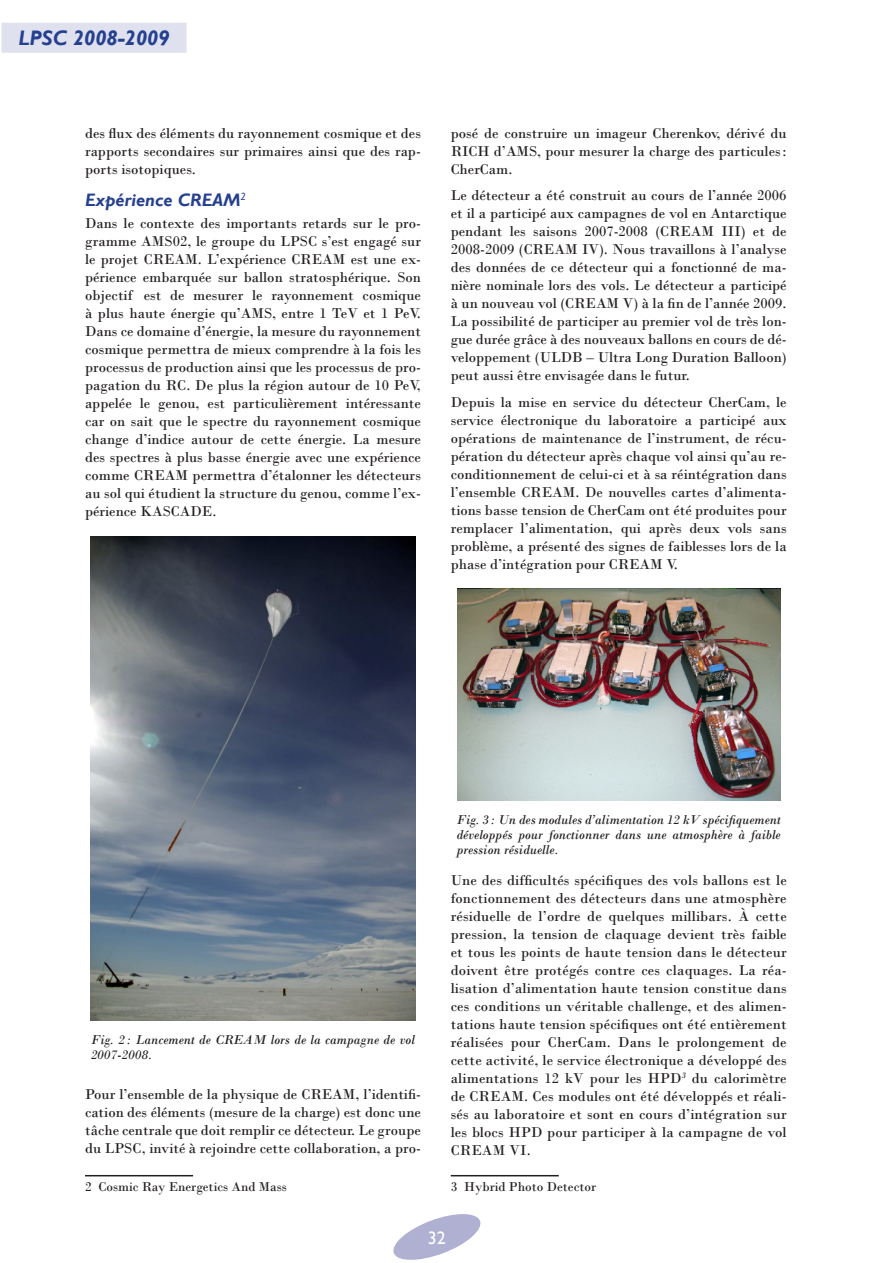
<style>
.page{position:relative;width:893px;height:1263px;background:#fff}
.page>*{position:absolute;margin:0;border:0;box-sizing:border-box;transform-origin:0 0}
.t1{font:italic 700 21px "Gill Sans";color:#25408f}
.t2{font:italic 700 18px "Gill Sans";color:#25408f}
.t3{font:18px "Gill Sans";color:#fff}
.t4{font:15px/18px "Bodoni";color:#231f20;text-align:justify}
.t5{font:italic 13.5px/15px "Bodoni";color:#231f20}
.t6{font:13.5px "Bodoni";color:#231f20}
</style>
<div class="page">
<svg style="left:393px;top:1214px;width:88px;height:46px"></svg>
<div style="left:2px;top:23px;width:185px;height:30px;background:#e0e1ee"></div>
<img style="left:91px;top:536px;width:324px;height:485px">
<hr style="left:85px;top:1175px;width:108px;height:1px;background:#231f20">
<img style="left:457px;top:589px;width:323px;height:211px">
<hr style="left:451px;top:1175px;width:108px;height:1px;background:#231f20">
<h1 class="t1" style="left:19px;top:26px;width:153px">LPSC 2008-2009</h1>
<p class="t4" style="left:85px;top:124px;width:337px">des flux des éléments du rayonnement cosmique et des rapports secondaires sur primaires ainsi que des rap&shy;ports isotopiques.</p>
<p class="t2" style="left:85px;top:189px;width:162px">Expérience CREAM<sup>2</sup></p>
<p class="t4" style="left:85px;top:214px;width:337px">Dans le contexte des importants retards sur le pro&shy;gramme AMS02, le groupe du LPSC s’est engagé sur le projet CREAM. L’expérience CREAM est une ex&shy;périence embarquée sur ballon stratosphérique. Son objectif est de mesurer le rayonnement cosmique à plus haute énergie qu’AMS, entre 1 TeV et 1 PeV.<br>Dans ce domaine d’énergie, la mesure du rayonnement cosmique permettra de mieux comprendre à la fois les processus de production ainsi que les processus de pro&shy;pagation du RC. De plus la région autour de 10 PeV, appelée le genou, est particulièrement intéressante car on sait que le spectre du rayonnement cosmique change d’indice autour de cette énergie. La mesure des spectres à plus basse énergie avec une expérience comme CREAM permettra d’étalonner les détecteurs au sol qui étudient la structure du genou, comme l’ex&shy;périence KASCADE.</p>
<p class="t4" style="left:451px;top:124px;width:337px">posé de construire un imageur Cherenkov, dérivé du RICH d’AMS, pour mesurer la charge des particules:<br>CherCam.</p>
<p class="t4" style="left:451px;top:186px;width:337px">Le détecteur a été construit au cours de l’année 2006 et il a participé aux campagnes de vol en Antarctique pendant les saisons 2007‑2008 (CREAM III) et de 2008‑2009 (CREAM IV). Nous travaillons à l’analyse des données de ce détecteur qui a fonctionné de ma&shy;nière nominale lors des vols. Le détecteur a participé à un nouveau vol (CREAM V) à la fin de l’année 2009.<br>La possibilité de participer au premier vol de très lon&shy;gue durée grâce à des nouveaux ballons en cours de dé&shy;veloppement (ULDB – Ultra Long Duration Balloon) peut aussi être envisagée dans le futur.</p>
<p class="t4" style="left:451px;top:393px;width:337px">Depuis la mise en service du détecteur CherCam, le service électronique du laboratoire a participé aux opérations de maintenance de l’instrument, de récu&shy;pération du détecteur après chaque vol ainsi qu’au re&shy;conditionnement de celui-ci et à sa réintégration dans l’ensemble CREAM. De nouvelles cartes d’alimenta&shy;tions basse tension de CherCam ont été produites pour remplacer l’alimentation, qui après deux vols sans problème, a présenté des signes de faiblesses lors de la phase d’intégration pour CREAM V.</p>
<p class="t5" style="left:91px;top:1032px;width:325px">Fig. 2 : Lancement de CREAM lors de la campagne de vol<br>2007-2008.</p>
<p class="t4" style="left:85px;top:1085px;width:337px">Pour l’ensemble de la physique de CREAM, l’identifi&shy;cation des éléments (mesure de la charge) est donc une tâche centrale que doit remplir ce détecteur. Le groupe du LPSC, invité à rejoindre cette collaboration, a pro-</p>
<p class="t6" style="left:85px;top:1178px;width:203px">2 Cosmic Ray Energetics And Mass</p>
<p class="t5" style="left:457px;top:812px;width:326px;text-align:justify">Fig. 3 : Un des modules d’alimentation 12 kV spécifiquement développés pour fonctionner dans une atmosphère à faible pression résiduelle.</p>
<p class="t4" style="left:451px;top:871px;width:337px">Une des difficultés spécifiques des vols ballons est le fonctionnement des détecteurs dans une atmosphère résiduelle de l’ordre de quelques millibars. À cette pression, la tension de claquage devient très faible et tous les points de haute tension dans le détecteur doivent être protégés contre ces claquages. La réa&shy;lisation d’alimentation haute tension constitue dans ces conditions un véritable challenge, et des alimen&shy;tations haute tension spécifiques ont été entièrement réalisées pour CherCam. Dans le prolongement de cette activité, le service électronique a développé des alimentations 12 kV pour les HPD<sup>3</sup> du calorimètre de CREAM. Ces modules ont été développés et réali&shy;sés au laboratoire et sont en cours d’intégration sur les blocs HPD pour participer à la campagne de vol CREAM VI.</p>
<p class="t6" style="left:451px;top:1178px;width:147px">3 Hybrid Photo Detector</p>
<p class="t3" style="left:428px;top:1227px;width:19px">32</p>
</div>
